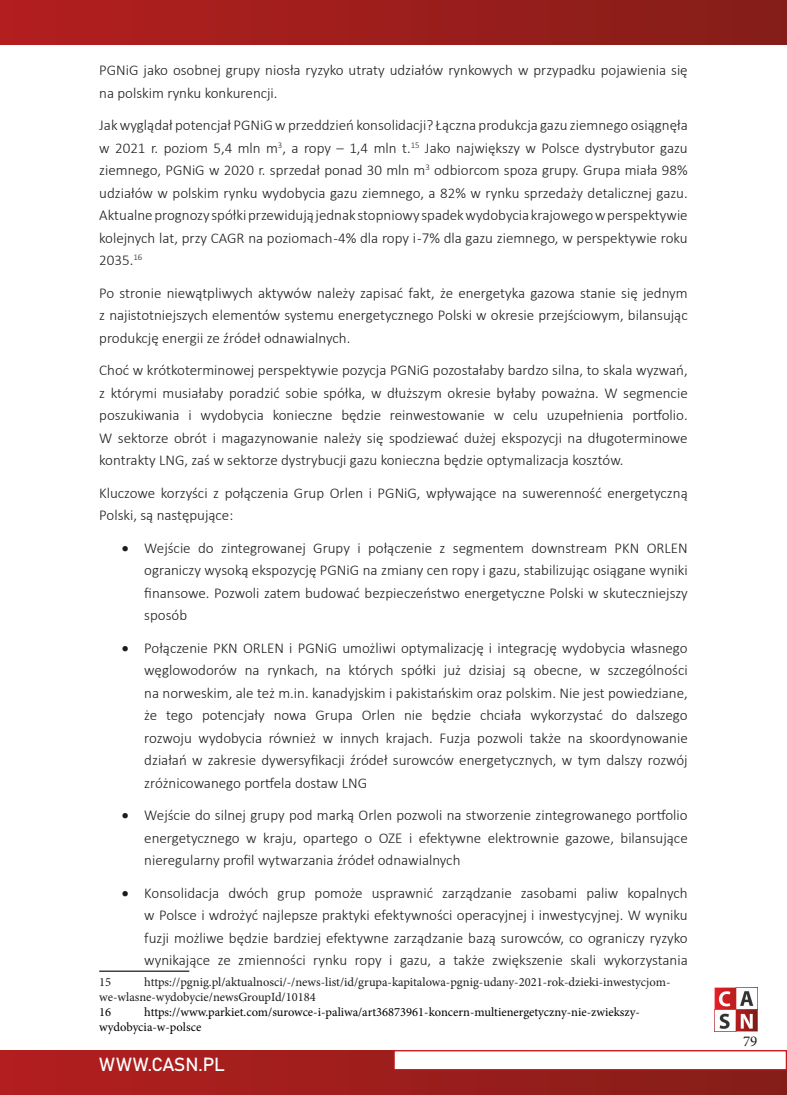
<style>
.page{position:relative;width:787px;height:1095px;background:#fff}
.page>*{position:absolute;margin:0;border:0;box-sizing:border-box;transform-origin:0 0}
.t1{font:18.75px "Bahnschrift";letter-spacing:-.01em;color:#fff}
.Normalny{font:300 15px/22.5px "Calibri";color:#1d1d1b;text-align:justify}
.t2{font:15px "Minion Pro";color:#1d1d1b}
.t3{font:12.5px/15px "Minion Pro";color:#1d1d1b}
.t4{font:12.5px/15px "Minion Pro";color:#000}
</style>
<div class="page">
<img style="left:714px;top:987px;width:43px;height:44px">
<div style="left:0;top:0;width:786px;height:45px;background:linear-gradient(to right,#b41e20,#841d18)"></div>
<div style="left:0;top:1050px;width:786px;height:45px;background:linear-gradient(to right,#b31f20,#861d18)"></div>
<div style="left:393px;top:1050px;width:394px;height:20px;background:#fff;border:1px solid #cd171a"></div>
<hr style="left:99px;top:970px;width:90px;height:2px;background:#1d1d1b">
<p class="Normalny" style="left:99px;top:59px;width:590px">PGNiG jako osobnej grupy niosła ryzyko utraty udziałów rynkowych w przypadku pojawienia się na polskim rynku konkurencji.</p>
<p class="Normalny" style="left:99px;top:114px;width:590px">Jak wyglądał potencjał PGNiG w przeddzień konsolidacji? Łączna produkcja gazu ziemnego osiągnęła w 2021 r. poziom 5,4 mln m<sup>3</sup>, a ropy – 1,4 mln t.<sup>15</sup> Jako największy w Polsce dystrybutor gazu ziemnego, PGNiG w 2020 r. sprzedał ponad 30 mln m<sup>3</sup> odbiorcom spoza grupy. Grupa miała 98% udziałów w polskim rynku wydobycia gazu ziemnego, a 82% w rynku sprzedaży detalicznej gazu.<br>Aktualne prognozy spółki przewidują jednak stopniowy spadek wydobycia krajowego w perspektywie kolejnych lat, przy CAGR na poziomach -4% dla ropy i -7% dla gazu ziemnego, w perspektywie roku 2035.<sup>16</sup></p>
<p class="Normalny" style="left:99px;top:281px;width:590px">Po stronie niewątpliwych aktywów należy zapisać fakt, że energetyka gazowa stanie się jednym z najistotniejszych elementów systemu energetycznego Polski w okresie przejściowym, bilansując produkcję energii ze źródeł odnawialnych.</p>
<p class="Normalny" style="left:99px;top:359px;width:590px">Choć w krótkoterminowej perspektywie pozycja PGNiG pozostałaby bardzo silna, to skala wyzwań, z którymi musiałaby poradzić sobie spółka, w dłuższym okresie byłaby poważna. W segmencie poszukiwania i wydobycia konieczne będzie reinwestowanie w celu uzupełnienia portfolio.<br>W sektorze obrót i magazynowanie należy się spodziewać dużej ekspozycji na długoterminowe kontrakty LNG, zaś w sektorze dystrybucji gazu konieczna będzie optymalizacja kosztów.</p>
<p class="Normalny" style="left:99px;top:481px;width:590px">Kluczowe korzyści z połączenia Grup Orlen i PGNiG, wpływające na suwerenność energetyczną<br>Polski, są następujące:</p>
<p class="Normalny" style="left:144px;top:536px;width:545px;text-indent:-22px">• Wejście do zintegrowanej Grupy i połączenie z segmentem downstream PKN ORLEN ograniczy wysoką ekspozycję PGNiG na zmiany cen ropy i gazu, stabilizując osiągane wyniki finansowe. Pozwoli zatem budować bezpieczeństwo energetyczne Polski w skuteczniejszy sposób</p>
<p class="Normalny" style="left:144px;top:636px;width:545px;text-indent:-22px">• Połączenie PKN ORLEN i PGNiG umożliwi optymalizację i integrację wydobycia własnego węglowodorów na rynkach, na których spółki już dzisiaj są obecne, w szczególności na norweskim, ale też m.in. kanadyjskim i pakistańskim oraz polskim. Nie jest powiedziane, że tego potencjały nowa Grupa Orlen nie będzie chciała wykorzystać do dalszego rozwoju wydobycia również w innych krajach. Fuzja pozwoli także na skoordynowanie działań w zakresie dywersyfikacji źródeł surowców energetycznych, w tym dalszy rozwój zróżnicowanego portfela dostaw LNG</p>
<p class="Normalny" style="left:144px;top:804px;width:545px;text-indent:-22px">• Wejście do silnej grupy pod marką Orlen pozwoli na stworzenie zintegrowanego portfolio energetycznego w kraju, opartego o OZE i efektywne elektrownie gazowe, bilansujące nieregularny profil wytwarzania źródeł odnawialnych</p>
<p class="Normalny" style="left:144px;top:881px;width:545px;text-indent:-22px">• Konsolidacja dwóch grup pomoże usprawnić zarządzanie zasobami paliw kopalnych w Polsce i wdrożyć najlepsze praktyki efektywności operacyjnej i inwestycyjnej. W wyniku fuzji możliwe będzie bardziej efektywne zarządzanie bazą surowców, co ograniczy ryzyko wynikające ze zmienności rynku ropy i gazu, a także zwiększenie skali wykorzystania</p>
<p class="t3" style="left:99px;top:975px;width:13px">15</p>
<p class="t3" style="left:99px;top:975px;width:572px;text-indent:45px">https://pgnig.pl/aktualnosci/-/news-list/id/grupa-kapitalowa-pgnig-udany-2021-rok-dzieki-inwestycjom&shy;we-wlasne-wydobycie/newsGroupId/10184</p>
<p class="t4" style="left:99px;top:1005px;width:13px">16</p>
<p class="t4" style="left:99px;top:1005px;width:542px;text-indent:45px">https://www.parkiet.com/surowce-i-paliwa/art36873961-koncern-multienergetyczny-nie-zwiekszy&shy;wydobycia-w-polsce</p>
<p class="t1" style="left:99px;top:1050px;width:127px">WWW.CASN.PL</p>
<p class="t2" style="left:743px;top:1031px;width:16px">79</p>
</div>
